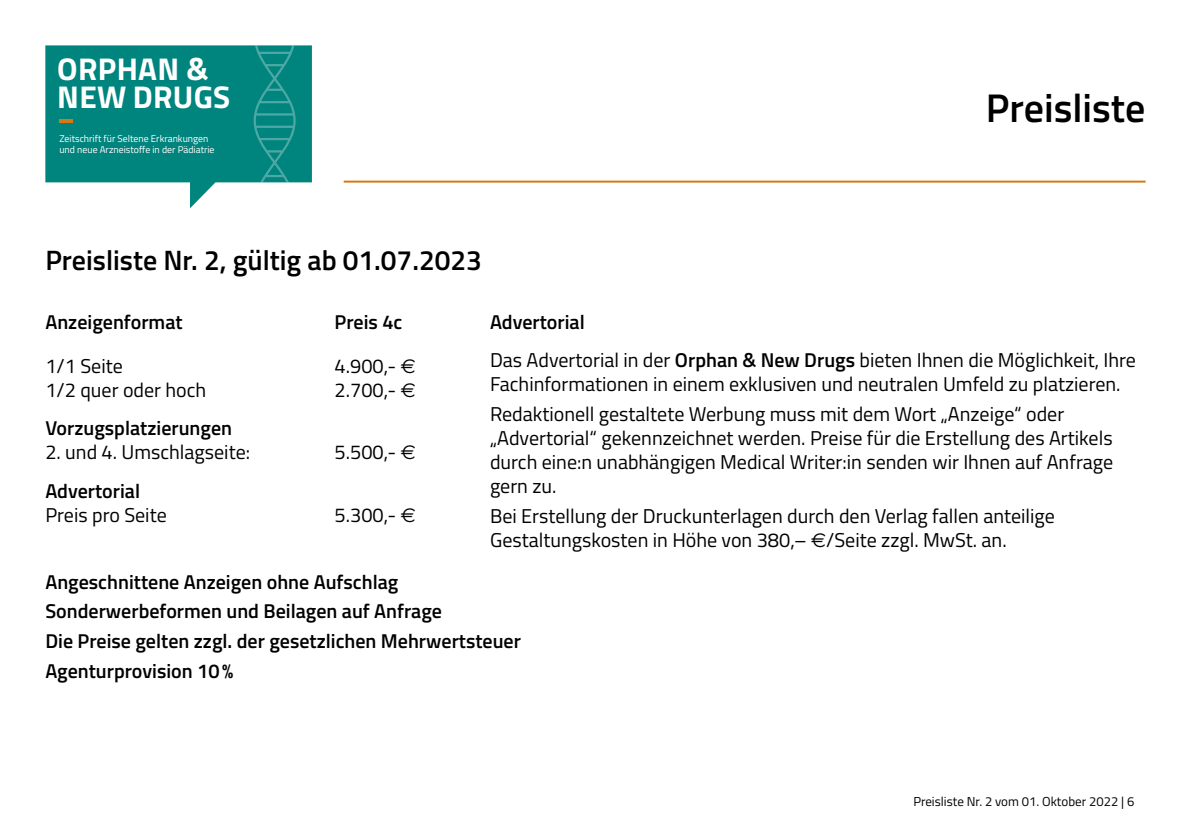
<style>
.page{position:relative;width:1191px;height:840px;background:#fff}
.page>*{position:absolute;margin:0;border:0;box-sizing:border-box;transform-origin:0 0}
.t1{font:600 40px "Titillium Web";color:#000}
.t2{font:700 31.4px/28.2px "Titillium Web";letter-spacing:.01em;color:#fff}
.t3{font:600 28px "Titillium Web";color:#000}
.t4{font:20px/24px "Titillium Web";color:#000}
.t5{font:600 20px/29.6px "Titillium Web";color:#000}
.t6{font:13px "Titillium Web";color:#000}
.t7{font:9.8px/11.8px "Titillium Web";color:#fff}
.s1{font-family:"Euro Sans"}
.s2{font-weight:600}
</style>
<div class="page">
<svg style="left:45px;top:45px;width:267px;height:163px;background:#279791"></svg>
<svg style="left:252px;top:45px;width:45px;height:163px"></svg>
<hr style="left:59px;top:119px;width:14px;height:3px;background:#d77813">
<hr style="left:344px;top:180px;width:801px;height:2px;background:#d77813">
<h2 class="t2" style="left:57px;top:53px;width:174px">ORPHAN &amp;<br>NEW DRUGS</h2>
<p class="t7" style="left:59px;top:132px;width:157px">Zeitschrift für Seltene Erkrankungen und neue Arzneistoffe in der Pädiatrie</p>
<h1 class="t1" style="left:985px;top:78px;width:161px">Preisliste</h1>
<h3 class="t3" style="left:45px;top:239px;width:438px">Preisliste Nr. 2, gültig ab 01.07.2023</h3>
<p class="t5" style="left:45px;top:306px;width:139px">Anzeigenformat</p>
<p class="t5" style="left:334px;top:306px;width:69px">Preis 4c</p>
<p class="t4" style="left:45px;top:353px;width:79px">1/1 Seite</p>
<p class="t4" style="left:334px;top:353px;width:83px">4.900,- <span class="s1">€</span></p>
<p class="t4" style="left:45px;top:377px;width:162px">1/2 quer oder hoch</p>
<p class="t4" style="left:334px;top:377px;width:83px">2.700,- <span class="s1">€</span></p>
<p class="t5" style="left:45px;top:412px;width:188px">Vorzugsplatzierungen</p>
<p class="t4" style="left:45px;top:439px;width:206px">2. und 4. Umschlagseite:</p>
<p class="t4" style="left:334px;top:439px;width:83px">5.500,- <span class="s1">€</span></p>
<p class="t5" style="left:45px;top:474px;width:96px">Advertorial</p>
<p class="t4" style="left:45px;top:501px;width:123px">Preis pro Seite</p>
<p class="t4" style="left:334px;top:501px;width:83px">5.300,- <span class="s1">€</span></p>
<p class="t4" style="left:490px;top:302px;width:647px;line-height:38.2px"><span class="s2">Advertorial<br></span>Das Advertorial in der <span class="s2">Orphan &amp; New Drugs</span> bieten Ihnen die Möglichkeit, Ihre</p>
<p class="t4" style="left:490px;top:368px;width:632px;line-height:29.6px">Fachinformationen in einem exklusiven und neutralen Umfeld zu platzieren.<br>Redaktionell gestaltete Werbung muss mit dem Wort „Anzeige“ oder</p>
<p class="t4" style="left:490px;top:425px;width:625px;text-align:justify">„Advertorial“ gekennzeichnet werden. Preise für die Erstellung des Artikels durch eine:n unabhängigen Medical Writer:in senden wir Ihnen auf Anfrage gern zu.</p>
<p class="t4" style="left:490px;top:502px;width:566px">Bei Erstellung der Druckunterlagen durch den Verlag fallen anteilige<br>Gestaltungskosten in Höhe von 380,– <span class="s1">€</span>/Seite zzgl. MwSt. an.</p>
<p class="t5" style="left:45px;top:565px;width:477px">Angeschnittene Anzeigen ohne Aufschlag Sonderwerbeformen und Beilagen auf Anfrage<br>Die Preise gelten zzgl. der gesetzlichen Mehrwertsteuer Agenturprovision 10%</p>
<p class="t6" style="left:913px;top:791px;width:222px">Preisliste Nr. 2 vom 01. Oktober 2022 | 6</p>
</div>
